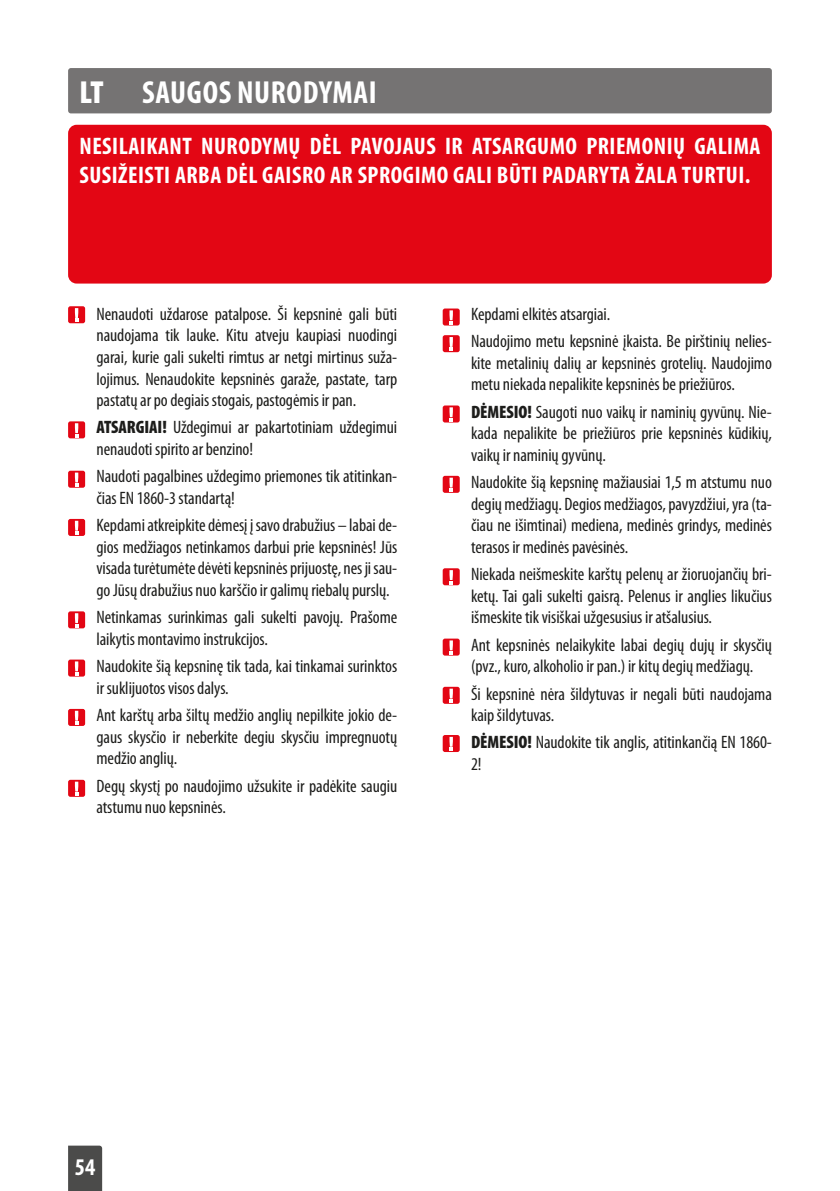
<style>
.page{position:relative;width:840px;height:1191px;background:#fff}
.page>*{position:absolute;margin:0;border:0;box-sizing:border-box;transform-origin:0 0}
.t1{font:700 condensed 32px "Myriad Pro";letter-spacing:.02em;color:#fff}
.t2{font:900 condensed 32px "Myriad Pro";color:#fff}
.t3{font:700 condensed 24px/28.8px "Myriad Pro";letter-spacing:.02em;color:#fff}
.t4{font:condensed 18px/21.6px "Myriad Pro";letter-spacing:-.005em;color:#1d1d1b}
.s1{font-weight:900}
</style>
<div class="page">
<div style="left:68px;top:1145px;width:34px;height:46px;background:#4b4b4a"></div>
<div style="left:68px;top:68px;width:703px;height:45px;background:#757373;border-radius:3px"></div>
<div style="left:68px;top:125px;width:703px;height:158px;background:#e30614;border-radius:9px"></div>
<div style="left:68px;top:709px;width:17px;height:17px;background:#e30614;border-radius:2px"></div>
<svg style="left:75px;top:711px;width:3px;height:13px"></svg>
<div style="left:68px;top:780px;width:17px;height:17px;background:#e30614;border-radius:2px"></div>
<svg style="left:75px;top:781px;width:3px;height:14px"></svg>
<div style="left:68px;top:306px;width:17px;height:17px;background:#e30614;border-radius:2px"></div>
<svg style="left:75px;top:308px;width:3px;height:14px"></svg>
<div style="left:68px;top:519px;width:17px;height:17px;background:#e30614;border-radius:2px"></div>
<svg style="left:75px;top:521px;width:3px;height:13px"></svg>
<div style="left:68px;top:471px;width:17px;height:17px;background:#e30614;border-radius:2px"></div>
<svg style="left:75px;top:472px;width:3px;height:14px"></svg>
<div style="left:68px;top:421px;width:17px;height:17px;background:#e30614;border-radius:2px"></div>
<svg style="left:75px;top:423px;width:3px;height:14px"></svg>
<div style="left:68px;top:611px;width:17px;height:17px;background:#e30614;border-radius:2px"></div>
<svg style="left:75px;top:613px;width:3px;height:14px"></svg>
<div style="left:68px;top:659px;width:17px;height:17px;background:#e30614;border-radius:2px"></div>
<svg style="left:75px;top:661px;width:3px;height:14px"></svg>
<div style="left:442px;top:568px;width:17px;height:17px;background:#e30614;border-radius:2px"></div>
<svg style="left:449px;top:570px;width:3px;height:14px"></svg>
<div style="left:442px;top:476px;width:17px;height:17px;background:#e30614;border-radius:2px"></div>
<svg style="left:449px;top:478px;width:3px;height:13px"></svg>
<div style="left:442px;top:405px;width:17px;height:17px;background:#e30614;border-radius:2px"></div>
<svg style="left:449px;top:407px;width:3px;height:14px"></svg>
<div style="left:442px;top:335px;width:17px;height:17px;background:#e30614;border-radius:2px"></div>
<svg style="left:449px;top:337px;width:3px;height:14px"></svg>
<div style="left:442px;top:308px;width:17px;height:17px;background:#e30614;border-radius:2px"></div>
<svg style="left:449px;top:310px;width:3px;height:14px"></svg>
<div style="left:442px;top:638px;width:17px;height:17px;background:#e30614;border-radius:2px"></div>
<svg style="left:449px;top:640px;width:3px;height:14px"></svg>
<div style="left:442px;top:687px;width:17px;height:17px;background:#e30614;border-radius:2px"></div>
<svg style="left:449px;top:688px;width:3px;height:14px"></svg>
<div style="left:442px;top:735px;width:17px;height:17px;background:#e30614;border-radius:2px"></div>
<svg style="left:449px;top:737px;width:3px;height:13px"></svg>
<p class="t2" style="left:79px;top:72px;width:26px">LT</p>
<p class="t1" style="left:142px;top:72px;width:236px">SAUGOS NURODYMAI</p>
<p class="t3" style="left:79px;top:131px;width:682px">NESILAIKANT NURODYMŲ DĖL PAVOJAUS IR ATSARGUMO PRIEMONIŲ GALIMA<br>SUSIŽEISTI ARBA DĖL GAISRO AR SPROGIMO GALI BŪTI PADARYTA ŽALA TURTUI.</p>
<p class="t4" style="left:96px;top:303px;width:302px;text-align:justify">Nenaudoti uždarose patalpose. Ši kepsninė gali būti naudojama tik lauke. Kitu atveju kaupiasi nuodingi garai, kurie gali sukelti rimtus ar netgi mirtinus suža&shy;lojimus. Nenaudokite kepsninės garaže, pastate, tarp pastatų ar po degiais stogais, pastogėmis ir pan.</p>
<p class="t4" style="left:96px;top:416px;width:302px"><span class="s1">ATSARGIAI!</span> Uždegimui ar pakartotiniam uždegimui nenaudoti spirito ar benzino!</p>
<p class="t4" style="left:96px;top:465px;width:302px">Naudoti pagalbines uždegimo priemones tik atitinkan&shy;čias EN 1860-3 standartą!</p>
<p class="t4" style="left:96px;top:514px;width:302px;text-align:justify">Kepdami atkreipkite dėmesį į savo drabužius – labai de&shy;gios medžiagos netinkamos darbui prie kepsninės! Jūs visada turėtumėte dėvėti kepsninės prijuostę, nes ji sau&shy;go Jūsų drabužius nuo karščio ir galimų riebalų purslų.</p>
<p class="t4" style="left:96px;top:606px;width:302px">Netinkamas surinkimas gali sukelti pavojų. Prašome laikytis montavimo instrukcijos.</p>
<p class="t4" style="left:96px;top:655px;width:302px">Naudokite šią kepsninę tik tada, kai tinkamai surinktos ir suklijuotos visos dalys.</p>
<p class="t4" style="left:96px;top:704px;width:302px;text-align:justify">Ant karštų arba šiltų medžio anglių nepilkite jokio de&shy;gaus skysčio ir neberkite degiu skysčiu impregnuotų medžio anglių.</p>
<p class="t4" style="left:96px;top:774px;width:302px">Degų skystį po naudojimo užsukite ir padėkite saugiu atstumu nuo kepsninės.</p>
<p class="t4" style="left:471px;top:303px;width:140px">Kepdami elkitės atsargiai.</p>
<p class="t4" style="left:471px;top:330px;width:302px;text-align:justify">Naudojimo metu kepsninė įkaista. Be pirštinių nelies&shy;kite metalinių dalių ar kepsninės grotelių. Naudojimo metu niekada nepalikite kepsninės be priežiūros.</p>
<p class="t4" style="left:471px;top:400px;width:302px;text-align:justify"><span class="s1">DĖMESIO!</span> Saugoti nuo vaikų ir naminių gyvūnų. Nie&shy;kada nepalikite be priežiūros prie kepsninės kūdikių, vaikų ir naminių gyvūnų.</p>
<p class="t4" style="left:471px;top:471px;width:302px;text-align:justify">Naudokite šią kepsninę mažiausiai 1,5 m atstumu nuo degių medžiagų. Degios medžiagos, pavyzdžiui, yra (ta&shy;čiau ne išimtinai) mediena, medinės grindys, medinės terasos ir medinės pavėsinės.</p>
<p class="t4" style="left:471px;top:563px;width:302px;text-align:justify">Niekada neišmeskite karštų pelenų ar žioruojančių bri&shy;ketų. Tai gali sukelti gaisrą. Pelenus ir anglies likučius išmeskite tik visiškai užgesusius ir atšalusius.</p>
<p class="t4" style="left:471px;top:633px;width:302px">Ant kepsninės nelaikykite labai degių dujų ir skysčių (pvz., kuro, alkoholio ir pan.) ir kitų degių medžiagų.</p>
<p class="t4" style="left:471px;top:682px;width:302px">Ši kepsninė nėra šildytuvas ir negali būti naudojama kaip šildytuvas.</p>
<p class="t4" style="left:471px;top:731px;width:302px"><span class="s1">DĖMESIO!</span> Naudokite tik anglis, atitinkančią EN 1860-<br>2!</p>
<h2 class="t3" style="left:75px;top:1152px;width:22px">54</h2>
</div>
